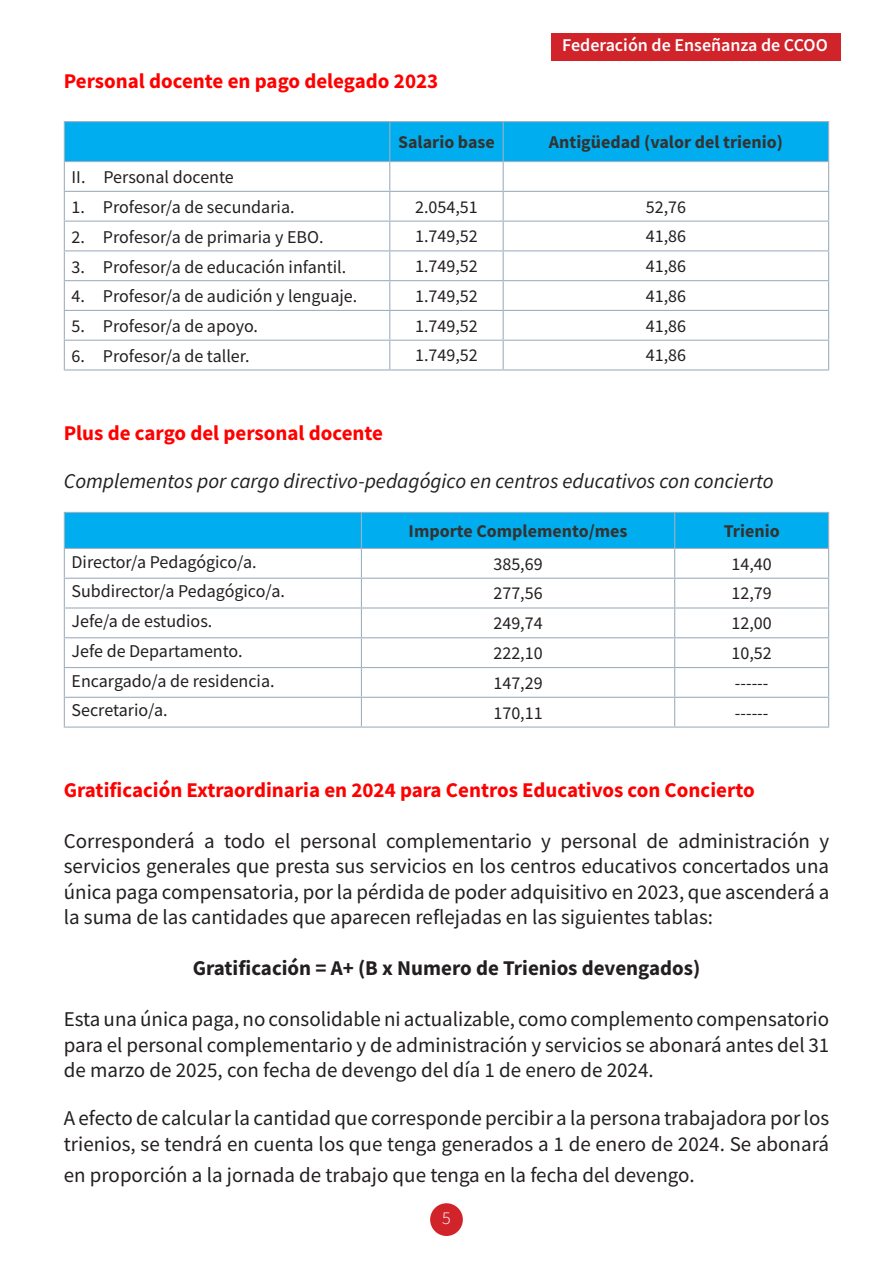
<style>
.page{position:relative;width:893px;height:1263px;background:#fff}
.page>*{position:absolute;margin:0;border:0;box-sizing:border-box;transform-origin:0 0}
.t1{font:21px/25.5px "Source Sans Pro";color:#231f20;text-align:justify}
.t2{font:700 21px "Source Sans Pro";color:#f00}
.t3{font:italic 21px "Source Sans Pro";color:#231f20}
.t4{font:700 21px "Source Sans Pro";color:#231f20}
.t5{font:18px "Source Sans Pro";color:#231f20}
.t6{font:700 18px "Source Sans Pro";color:#333}
.t7{font:600 18px "Source Sans Pro";color:#fff}
.t8{font:300 18px "Source Sans Pro";color:#fff}
</style>
<div class="page">
<div style="left:551px;top:33px;width:289px;height:28px;background:#d1232a"></div>
<div style="left:430px;top:1203px;width:33px;height:33px;background:#d1232a;border-radius:50%"></div>
<hr style="left:64px;top:121px;width:326px;height:1px;background:#a0b0c0">
<hr style="left:390px;top:121px;width:113px;height:1px;background:#a0b0c0">
<hr style="left:503px;top:121px;width:326px;height:1px;background:#a0b0c0">
<hr style="left:64px;top:369px;width:326px;height:1px;background:#a0b0c0">
<hr style="left:390px;top:369px;width:113px;height:1px;background:#a0b0c0">
<hr style="left:503px;top:369px;width:326px;height:1px;background:#a0b0c0">
<svg style="left:64px;top:122px;width:765px;height:247px"></svg>
<hr style="left:64px;top:726px;width:297px;height:2px;background:#a0b0c0">
<hr style="left:361px;top:726px;width:314px;height:2px;background:#a0b0c0">
<hr style="left:675px;top:726px;width:154px;height:2px;background:#a0b0c0">
<svg style="left:64px;top:512px;width:765px;height:214px"></svg>
<p class="t2" style="left:64px;top:67px;width:376px">Personal docente en pago delegado 2023</p>
<p class="t7" style="left:562px;top:33px;width:267px">Federación de Enseñanza de CCOO</p>
<p class="t6" style="left:398px;top:130px;width:98px">Salario base</p>
<p class="t6" style="left:549px;top:130px;width:236px">Antigüedad (valor del trienio)</p>
<p class="t5" style="left:72px;top:166px;width:164px">II. Personal docente</p>
<p class="t5" style="left:72px;top:196px;width:225px">1. Profesor/a de secundaria.</p>
<p class="t5" style="left:415px;top:195px;width:64px">2.054,51</p>
<p class="t5" style="left:646px;top:195px;width:42px">52,76</p>
<p class="t5" style="left:72px;top:225px;width:253px">2. Profesor/a de primaria y EBO.</p>
<p class="t5" style="left:415px;top:225px;width:64px">1.749,52</p>
<p class="t5" style="left:646px;top:225px;width:42px">41,86</p>
<p class="t5" style="left:72px;top:255px;width:276px">3. Profesor/a de educación infantil.</p>
<p class="t5" style="left:415px;top:255px;width:64px">1.749,52</p>
<p class="t5" style="left:646px;top:255px;width:42px">41,86</p>
<p class="t5" style="left:72px;top:285px;width:287px">4. Profesor/a de audición y lenguaje.</p>
<p class="t5" style="left:415px;top:284px;width:64px">1.749,52</p>
<p class="t5" style="left:646px;top:284px;width:42px">41,86</p>
<p class="t5" style="left:72px;top:315px;width:188px">5. Profesor/a de apoyo.</p>
<p class="t5" style="left:415px;top:314px;width:64px">1.749,52</p>
<p class="t5" style="left:646px;top:314px;width:42px">41,86</p>
<p class="t5" style="left:72px;top:344px;width:180px">6. Profesor/a de taller.</p>
<p class="t5" style="left:415px;top:344px;width:64px">1.749,52</p>
<p class="t5" style="left:646px;top:344px;width:42px">41,86</p>
<p class="t2" style="left:64px;top:419px;width:321px">Plus de cargo del personal docente</p>
<p class="t3" style="left:64px;top:467px;width:711px">Complementos por cargo directivo-pedagógico en centros educativos con concierto</p>
<p class="t6" style="left:409px;top:519px;width:220px">Importe Complemento/mes</p>
<p class="t6" style="left:724px;top:519px;width:57px">Trienio</p>
<p class="t5" style="left:72px;top:550px;width:187px">Director/a Pedagógico/a.</p>
<p class="t5" style="left:493px;top:552px;width:51px">385,69</p>
<p class="t5" style="left:731px;top:552px;width:42px">14,40</p>
<p class="t5" style="left:72px;top:580px;width:215px">Subdirector/a Pedagógico/a.</p>
<p class="t5" style="left:493px;top:582px;width:51px">277,56</p>
<p class="t5" style="left:731px;top:582px;width:42px">12,79</p>
<p class="t5" style="left:72px;top:610px;width:142px">Jefe/a de estudios.</p>
<p class="t5" style="left:493px;top:612px;width:51px">249,74</p>
<p class="t5" style="left:731px;top:612px;width:42px">12,00</p>
<p class="t5" style="left:72px;top:639px;width:173px">Jefe de Departamento.</p>
<p class="t5" style="left:493px;top:642px;width:51px">222,10</p>
<p class="t5" style="left:731px;top:642px;width:42px">10,52</p>
<p class="t5" style="left:72px;top:669px;width:205px">Encargado/a de residencia.</p>
<p class="t5" style="left:493px;top:671px;width:51px">147,29</p>
<p class="t5" style="left:735px;top:671px;width:35px">------</p>
<p class="t5" style="left:72px;top:699px;width:98px">Secretario/a.</p>
<p class="t5" style="left:493px;top:701px;width:51px">170,11</p>
<p class="t5" style="left:735px;top:701px;width:35px">------</p>
<p class="t2" style="left:64px;top:776px;width:692px">Gratificación Extraordinaria en 2024 para Centros Educativos con Concierto</p>
<p class="t1" style="left:64px;top:828px;width:767px">Corresponderá a todo el personal complementario y personal de administración y servicios generales que presta sus servicios en los centros educativos concertados una única paga compensatoria, por la pérdida de poder adquisitivo en 2023, que ascenderá a la suma de las cantidades que aparecen reflejadas en las siguientes tablas:</p>
<p class="t4" style="left:193px;top:954px;width:509px">Gratificación = A+ (B x Numero de Trienios devengados)</p>
<p class="t1" style="left:64px;top:1007px;width:767px">Esta una única paga, no consolidable ni actualizable, como complemento compensatorio para el personal complementario y de administración y servicios se abonará antes del 31 de marzo de 2025, con fecha de devengo del día 1 de enero de 2024.</p>
<p class="t1" style="left:64px;top:1106px;width:767px">A efecto de calcular la cantidad que corresponde percibir a la persona trabajadora por los trienios, se tendrá en cuenta los que tenga generados a 1 de enero de 2024. Se abonará</p>
<p class="t1" style="left:64px;top:1163px;width:632px">en proporción a la jornada de trabajo que tenga en la fecha del devengo.</p>
<p class="t8" style="left:442px;top:1207px;width:10px">5</p>
</div>
